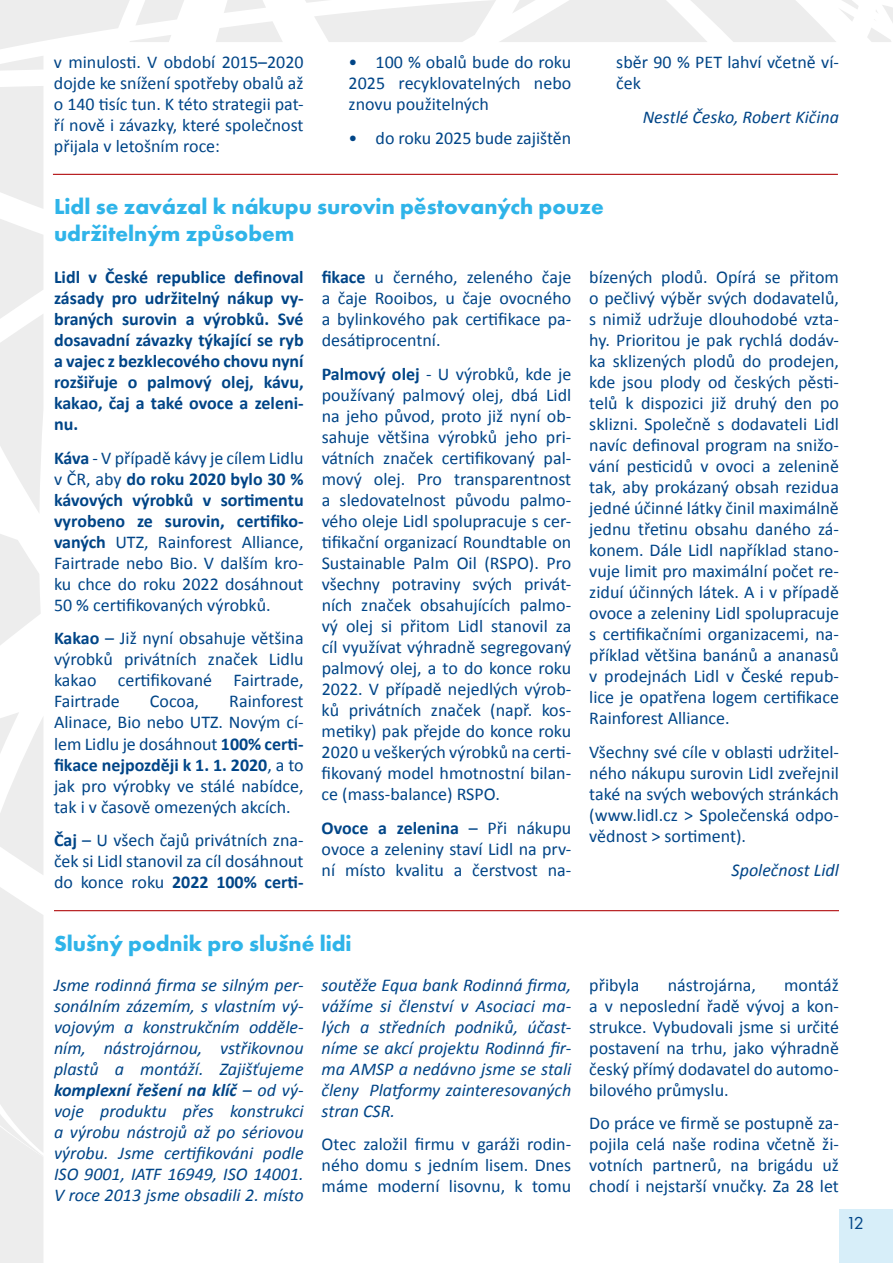
<style>
.page{position:relative;width:893px;height:1263px;background:#fff}
.page>*{position:absolute;margin:0;border:0;box-sizing:border-box;transform-origin:0 0}
.t1{font:700 22.5px/27px "Futura PT";color:#2fb4e9}
.t2{font:18px/21px "Calibri";color:#004587;text-align:justify}
.t3{font:italic 18px/21px "Calibri";color:#004587;text-align:justify}
.t4{font:700 18px/21px "Calibri";color:#004587;text-align:justify}
.t5{font:18px "Futura PT";color:#004587}
.s1{font-weight:700}
</style>
<div class="page">
<div style="left:839px;top:1209px;width:54px;height:54px;background:#d7eef9"></div>
<svg style="left:224px;top:0;width:42px;height:13px"></svg>
<svg style="left:0;top:534px;width:41px;height:111px"></svg>
<svg style="left:216px;top:21px;width:67px;height:21px"></svg>
<svg style="left:0;top:86px;width:43px;height:426px"></svg>
<svg style="left:305px;top:0;width:553px;height:42px"></svg>
<svg style="left:0;top:712px;width:43px;height:551px"></svg>
<svg style="left:867px;top:5px;width:26px;height:37px"></svg>
<svg style="left:0;top:0;width:184px;height:71px"></svg>
<hr style="left:53px;top:174px;width:785px;height:1px;background:#b20e10">
<hr style="left:54px;top:910px;width:785px;height:1px;background:#b20e10">
<p class="t2" style="left:54px;top:51px;width:251px">v minulosti. V období 2015–2020 dojde ke snížení spotřeby obalů až o 140 tisíc tun. K této strategii pat&shy;ří nově i závazky, které společnost přijala v letošním roce:</p>
<p class="t2" style="left:349px;top:52px;width:224px">• 100 % obalů bude do roku 2025 recyklovatelných nebo znovu použitelných</p>
<p class="t2" style="left:349px;top:127px;width:224px">• do roku 2025 bude zajištěn</p>
<p class="t2" style="left:616px;top:52px;width:224px">sběr 90 % PET lahví včetně ví&shy;ček</p>
<p class="t3" style="left:643px;top:106px;width:198px">Nestlé Česko, Robert Kičina</p>
<p class="t1" style="left:54px;top:192px;width:551px">Lidl se zavázal k nákupu surovin pěstovaných pouze udržitelným způsobem</p>
<p class="t4" style="left:54px;top:266px;width:251px">Lidl v České republice definoval zásady pro udržitelný nákup vy&shy;braných surovin a výrobků. Své dosavadní závazky týkající se ryb a vajec z bezklecového chovu nyní rozšiřuje o palmový olej, kávu, kakao, čaj a také ovoce a zeleni&shy;nu.</p>
<p class="t2" style="left:54px;top:447px;width:251px"><span class="s1">Káva</span> - V případě kávy je cílem Lidlu v ČR, aby <span class="s1">do roku 2020 bylo 30 % kávových výrobků v sortimentu vyrobeno ze surovin, certifiko&shy;vaných</span> UTZ, Rainforest Alliance, Fairtrade nebo Bio. V dalším kro&shy;ku chce do roku 2022 dosáhnout 50 % certifikovaných výrobků.</p>
<p class="t2" style="left:54px;top:628px;width:251px"><span class="s1">Kakao</span> – Již nyní obsahuje většina výrobků privátních značek Lidlu kakao certifikované Fairtrade, Fairtrade</p>
<p class="t2" style="left:54px;top:691px;width:251px;text-indent:175px">Rainforest Alinace, Bio nebo UTZ. Novým cí&shy;lem Lidlu je dosáhnout <span class="s1">100% certi&shy;fikace nejpozději k 1. 1. 2020</span>, a to jak pro výrobky ve stálé nabídce, tak i v časově omezených akcích.</p>
<p class="t2" style="left:54px;top:830px;width:251px"><span class="s1">Čaj</span> – U všech čajů privátních zna&shy;ček si Lidl stanovil za cíl dosáhnout do konce roku <span class="s1">2022 100% certi-</span></p>
<p class="t2" style="left:150px;top:691px;width:51px">Cocoa,</p>
<p class="t2" style="left:322px;top:267px;width:251px"><span class="s1">fikace</span> u černého, zeleného čaje a čaje Rooibos, u čaje ovocného a bylinkového pak certifikace pa&shy;desátiprocentní.</p>
<p class="t2" style="left:322px;top:363px;width:251px"><span class="s1">Palmový olej</span> - U výrobků, kde je používaný palmový olej, dbá Lidl na jeho původ, proto již nyní ob&shy;sahuje většina výrobků jeho pri&shy;vátních značek certifikovaný pal&shy;mový olej. Pro transparentnost a sledovatelnost původu palmo&shy;vého oleje Lidl spolupracuje s cer&shy;tifikační organizací Roundtable on Sustainable Palm Oil (RSPO). Pro všechny potraviny svých privát&shy;ních značek obsahujících palmo&shy;vý olej si přitom Lidl stanovil za cíl využívat výhradně segregovaný palmový olej, a to do konce roku 2022. V případě nejedlých výrob&shy;ků privátních značek (např. kos&shy;metiky) pak přejde do konce roku 2020 u veškerých výrobků na certi&shy;fikovaný model hmotnostní bilan&shy;ce (mass-balance) RSPO.</p>
<p class="t2" style="left:322px;top:817px;width:251px"><span class="s1">Ovoce a zelenina</span> – Při nákupu ovoce a zeleniny staví Lidl na prv&shy;ní místo kvalitu a čerstvost na-</p>
<p class="t2" style="left:589px;top:267px;width:251px">bízených plodů. Opírá se přitom o pečlivý výběr svých dodavatelů, s nimiž udržuje dlouhodobé vzta&shy;hy. Prioritou je pak rychlá dodáv&shy;ka sklizených plodů do prodejen, kde jsou plody od českých pěsti&shy;telů k dispozici již druhý den po sklizni. Společně s dodavateli Lidl navíc definoval program na snižo&shy;vání pesticidů v ovoci a zelenině tak, aby prokázaný obsah rezidua jedné účinné látky činil maximálně jednu třetinu obsahu daného zá&shy;konem. Dále Lidl například stano&shy;vuje limit pro maximální počet re&shy;ziduí účinných látek. A i v případě ovoce a zeleniny Lidl spolupracuje s certifikačními organizacemi, na&shy;příklad většina banánů a ananasů v prodejnách Lidl v České repub&shy;lice je opatřena logem certifikace Rainforest Alliance.</p>
<p class="t2" style="left:589px;top:742px;width:251px">Všechny své cíle v oblasti udržitel&shy;ného nákupu surovin Lidl zveřejnil také na svých webových stránkách (www.lidl.cz &gt; Společenská odpo&shy;vědnost &gt; sortiment).</p>
<p class="t3" style="left:732px;top:859px;width:109px">Společnost Lidl</p>
<p class="t1" style="left:54px;top:929px;width:299px">Slušný podnik pro slušné lidi</p>
<p class="t3" style="left:54px;top:973px;width:251px">Jsme rodinná firma se silným per&shy;sonálním zázemím, s vlastním vý&shy;vojovým a konstrukčním odděle&shy;ním, nástrojárnou, vstřikovnou plastů a montáží. Zajišťujeme <span class="s1">komplexní řešení na klíč</span> – od vý&shy;voje produktu přes konstrukci a výrobu nástrojů až po sériovou výrobu. Jsme certifikováni podle ISO 9001, IATF 16949, ISO 14001.<br>V roce 2013 jsme obsadili 2. místo</p>
<p class="t3" style="left:322px;top:973px;width:251px">soutěže Equa bank Rodinná firma, vážíme si členství v Asociaci ma&shy;lých a středních podniků, účast&shy;níme se akcí projektu Rodinná fir&shy;ma AMSP a nedávno jsme se stali členy Platformy zainteresovaných stran CSR.</p>
<p class="t2" style="left:322px;top:1134px;width:251px">Otec založil firmu v garáži rodin&shy;ného domu s jedním lisem. Dnes máme moderní lisovnu, k tomu</p>
<p class="t2" style="left:589px;top:974px;width:251px;text-indent:195px">montáž a v neposlední řadě vývoj a kon&shy;strukce. Vybudovali jsme si určité postavení na trhu, jako výhradně český přímý dodavatel do automo&shy;bilového průmyslu.</p>
<p class="t2" style="left:589px;top:1113px;width:251px">Do práce ve firmě se postupně za&shy;pojila celá naše rodina včetně ži&shy;votních partnerů, na brigádu už chodí i nejstarší vnučky. Za 28 let</p>
<p class="t2" style="left:589px;top:974px;width:52px">přibyla</p>
<p class="t2" style="left:668px;top:974px;width:90px">nástrojárna,</p>
<p class="t5" style="left:846px;top:1212px;width:19px">12</p>
</div>
